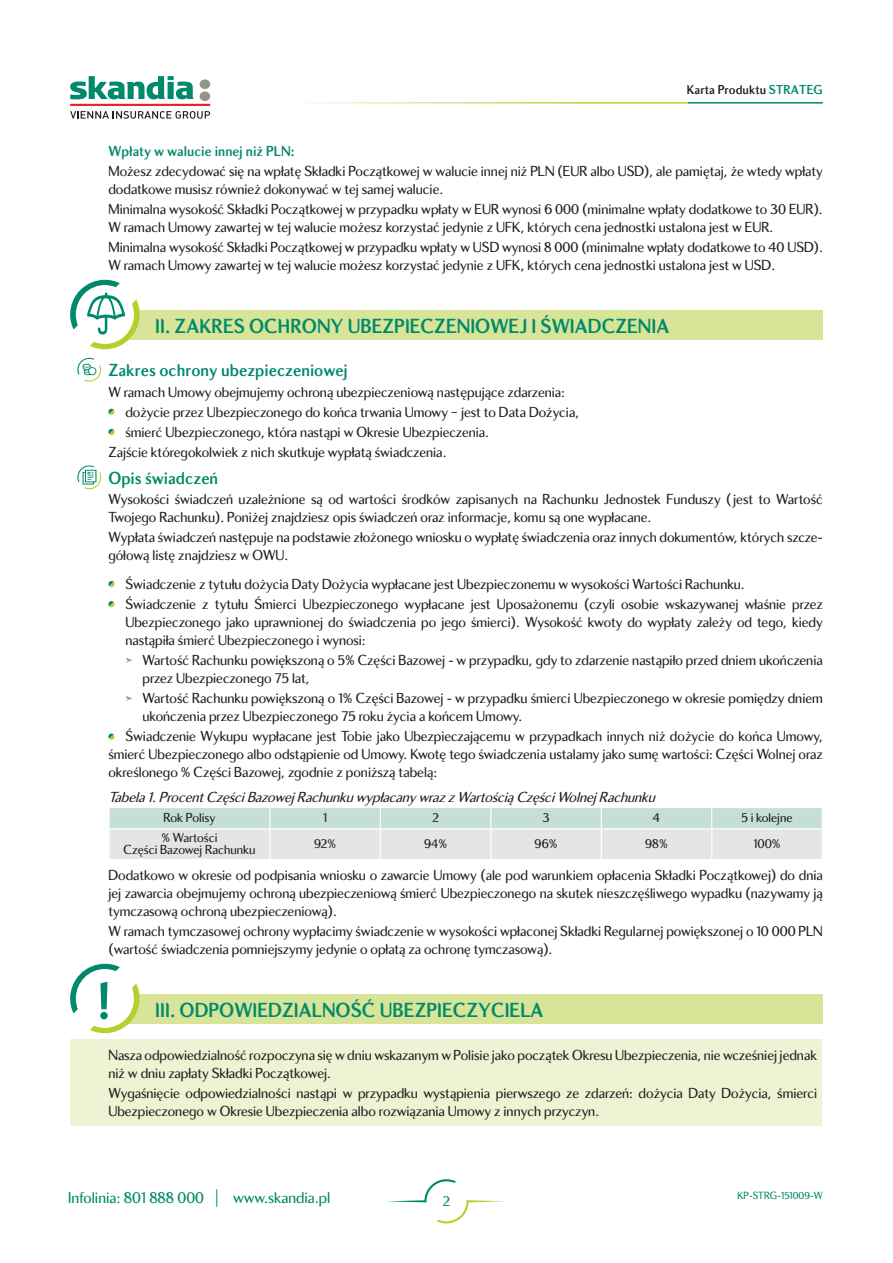
<style>
.page{position:relative;width:893px;height:1263px;background:#fff}
.page>*{position:absolute;margin:0;border:0;box-sizing:border-box;transform-origin:0 0}
.t1{font:700 21px "Skandia Display CE";color:#00896b}
.t2{font:700 18px "Skandia Display CE";color:#00896b}
.t3{font:16.5px "Skandia Display CE";color:#00896b}
.t4{font:15px/18px "Skandia Display CE";color:#231f20}
.t5{font:italic 15px "Skandia Display CE";color:#231f20}
.t6{font:700 15px "Skandia Display CE";color:#00896b}
.t7{font:15px "Skandia Display CE";color:#00896b}
.t8{font:13.5px/12.8px "Skandia Display CE";color:#231f20;text-align:center}
.t9{font:700 13.35px "Skandia Display CE";color:#231f20}
.t10{font:10.8px "Skandia Display CE";color:#00896b}
.s1{color:#00896b}
</style>
<div class="page">
<svg style="left:70px;top:76px;width:124px;height:23px"></svg>
<svg style="left:200px;top:79px;width:10px;height:22px"></svg>
<hr style="left:70px;top:104px;width:140px;height:2px;background:#ee1d23">
<svg style="left:70px;top:111px;width:140px;height:8px"></svg>
<hr style="left:688px;top:102px;width:135px;height:2px;background:#00896b">
<svg style="left:387px;top:1179px;width:119px;height:44px"></svg>
<div style="left:91px;top:310px;width:732px;height:30px;background:#d8e497"></div>
<svg style="left:70px;top:280px;width:70px;height:69px"></svg>
<svg style="left:77px;top:358px;width:24px;height:24px"></svg>
<svg style="left:108px;top:409px;width:7px;height:6px"></svg>
<svg style="left:108px;top:429px;width:7px;height:6px"></svg>
<svg style="left:77px;top:465px;width:24px;height:24px"></svg>
<svg style="left:108px;top:581px;width:7px;height:6px"></svg>
<svg style="left:108px;top:601px;width:7px;height:6px"></svg>
<svg style="left:125px;top:658px;width:8px;height:5px"></svg>
<svg style="left:125px;top:696px;width:8px;height:5px"></svg>
<svg style="left:108px;top:733px;width:7px;height:7px"></svg>
<svg style="left:110px;top:808px;width:712px;height:51px;background:#d8e2e0"></svg>
<hr style="left:270px;top:828px;width:331px;height:1px;background:#fff">
<hr style="left:601px;top:828px;width:222px;height:1px;background:#fff">
<hr style="left:108px;top:828px;width:162px;height:1px;background:#fff">
<hr style="left:269px;top:829px;width:1px;height:30px;background:#fff">
<div style="left:91px;top:994px;width:732px;height:30px;background:#d8e497"></div>
<svg style="left:70px;top:964px;width:70px;height:69px"></svg>
<div style="left:70px;top:1039px;width:751px;height:87px;background:#edf3d3"></div>
<p class="t9" style="left:687px;top:85px;width:137px">Karta Produktu <span class="s1">STRATEG</span></p>
<p class="t6" style="left:108px;top:146px;width:188px">Wpłaty w walucie innej niż PLN:</p>
<p class="t4" style="left:108px;top:164px;width:716px">Możesz zdecydować się na wpłatę Składki Początkowej w walucie innej niż PLN (EUR albo USD), ale pamiętaj, że wtedy wpłaty dodatkowe musisz również dokonywać w tej samej walucie.</p>
<p class="t4" style="left:108px;top:202px;width:716px">Minimalna wysokość Składki Początkowej w przypadku wpłaty w EUR wynosi 6 000 (minimalne wpłaty dodatkowe to 30 EUR).<br>W ramach Umowy zawartej w tej walucie możesz korzystać jedynie z UFK, których cena jednostki ustalona jest w EUR.</p>
<p class="t4" style="left:108px;top:240px;width:716px">Minimalna wysokość Składki Początkowej w przypadku wpłaty w USD wynosi 8 000 (minimalne wpłaty dodatkowe to 40 USD).<br>W ramach Umowy zawartej w tej walucie możesz korzystać jedynie z UFK, których cena jednostki ustalona jest w USD.</p>
<h1 class="t1" style="left:155px;top:318px;width:516px">II. ZAKRES OCHRONY UBEZPIECZENIOWEJ I ŚWIADCZENIA</h1>
<p class="t2" style="left:108px;top:364px;width:241px">Zakres ochrony ubezpieczeniowej</p>
<p class="t4" style="left:108px;top:384px;width:458px">W ramach Umowy obejmujemy ochroną ubezpieczeniową następujące zdarzenia:</p>
<p class="t4" style="left:125px;top:404px;width:455px">dożycie przez Ubezpieczonego do końca trwania Umowy – jest to Data Dożycia,</p>
<p class="t4" style="left:125px;top:424px;width:365px">śmierć Ubezpieczonego, która nastąpi w Okresie Ubezpieczenia.</p>
<p class="t4" style="left:108px;top:444px;width:340px">Zajście któregokolwiek z nich skutkuje wypłatą świadczenia.</p>
<p class="t2" style="left:108px;top:472px;width:111px">Opis świadczeń</p>
<p class="t4" style="left:108px;top:492px;width:716px">Wysokości świadczeń uzależnione są od wartości środków zapisanych na Rachunku Jednostek Funduszy ( jest to Wartość<br>Twojego Rachunku). Poniżej znajdziesz opis świadczeń oraz informacje, komu są one wypłacane.</p>
<p class="t4" style="left:108px;top:530px;width:716px">Wypłata świadczeń następuje na podstawie złożonego wniosku o wypłatę świadczenia oraz innych dokumentów, których szcze&shy;gółową listę znajdziesz w OWU.</p>
<p class="t4" style="left:125px;top:575px;width:699px;line-height:20.1px">Świadczenie z tytułu dożycia Daty Dożycia wypłacane jest Ubezpieczonemu w wysokości Wartości Rachunku.<br>Świadczenie z tytułu Śmierci Ubezpieczonego wypłacane jest Uposażonemu (czyli osobie wskazywanej właśnie przez</p>
<p class="t4" style="left:125px;top:615px;width:699px">Ubezpieczonego jako uprawnionej do świadczenia po jego śmierci). Wysokość kwoty do wypłaty zależy od tego, kiedy nastąpiła śmierć Ubezpieczonego i wynosi:</p>
<p class="t4" style="left:142px;top:653px;width:682px">Wartość Rachunku powiększoną o 5% Części Bazowej - w przypadku, gdy to zdarzenie nastąpiło przed dniem ukończenia przez Ubezpieczonego 75 lat,</p>
<p class="t4" style="left:142px;top:691px;width:682px">Wartość Rachunku powiększoną o 1% Części Bazowej - w przypadku śmierci Ubezpieczonego w okresie pomiędzy dniem ukończenia przez Ubezpieczonego 75 roku życia a końcem Umowy.</p>
<p class="t4" style="left:108px;top:729px;width:716px;text-align:justify;text-indent:17px">Świadczenie Wykupu wypłacane jest Tobie jako Ubezpieczającemu w przypadkach innych niż dożycie do końca Umowy, śmierć Ubezpieczonego albo odstąpienie od Umowy. Kwotę tego świadczenia ustalamy jako sumę wartości: Części Wolnej oraz określonego % Części Bazowej, zgodnie z poniższą tabelą:</p>
<p class="t5" style="left:108px;top:791px;width:552px">Tabela1.ProcentCzęściBazowej Rachunku wypłacany wrazzWartościąCzęściWolnej Rachunku</p>
<p class="t8" style="left:164px;top:812px;width:53px">Rok Polisy</p>
<p class="t8" style="left:323px;top:812px;width:6px">1</p>
<p class="t8" style="left:432px;top:812px;width:9px">2</p>
<p class="t8" style="left:542px;top:812px;width:9px">3</p>
<p class="t8" style="left:653px;top:812px;width:9px">4</p>
<p class="t8" style="left:741px;top:812px;width:52px">5 i kolejne</p>
<p class="t8" style="left:124px;top:832px;width:133px">% Wartości<br>Części Bazowej Rachunku</p>
<p class="t8" style="left:314px;top:838px;width:24px">92%</p>
<p class="t8" style="left:424px;top:838px;width:24px">94%</p>
<p class="t8" style="left:535px;top:838px;width:24px">96%</p>
<p class="t8" style="left:645px;top:838px;width:24px">98%</p>
<p class="t8" style="left:753px;top:838px;width:29px">100%</p>
<p class="t4" style="left:108px;top:868px;width:716px;text-align:justify">Dodatkowo w okresie od podpisania wniosku o zawarcie Umowy (ale pod warunkiem opłacenia Składki Początkowej) do dnia jej zawarcia obejmujemy ochroną ubezpieczeniową śmierć Ubezpieczonego na skutek nieszczęśliwego wypadku (nazywamy ją tymczasową ochroną ubezpieczeniową).</p>
<p class="t4" style="left:108px;top:924px;width:716px">W ramach tymczasowej ochrony wypłacimy świadczenie w wysokości wpłaconej Składki Regularnej powiększonej o 10 000 PLN (wartość świadczenia pomniejszymy jedynie o opłatą za ochronę tymczasową).</p>
<h1 class="t1" style="left:155px;top:1002px;width:390px">III. ODPOWIEDZIALNOŚĆ UBEZPIECZYCIELA</h1>
<p class="t4" style="left:108px;top:1047px;width:710px">Nasza odpowiedzialność rozpoczyna się w dniu wskazanym w Polisie jako początek Okresu Ubezpieczenia, nie wcześniej jednak niż w dniu zapłaty Składki Początkowej.</p>
<p class="t4" style="left:108px;top:1085px;width:710px">Wygaśnięcie odpowiedzialności nastąpi w przypadku wystąpienia pierwszego ze zdarzeń: dożycia Daty Dożycia, śmierci<br>Ubezpieczonego w Okresie Ubezpieczenia albo rozwiązania Umowy z innych przyczyn.</p>
<p class="t3" style="left:68px;top:1191px;width:264px">Infolinia: 801 888 000 | www.skandia.pl</p>
<p class="t10" style="left:737px;top:1191px;width:87px">KP-STRG-151009-W</p>
<p class="t7" style="left:443px;top:1195px;width:9px">2</p>
</div>
